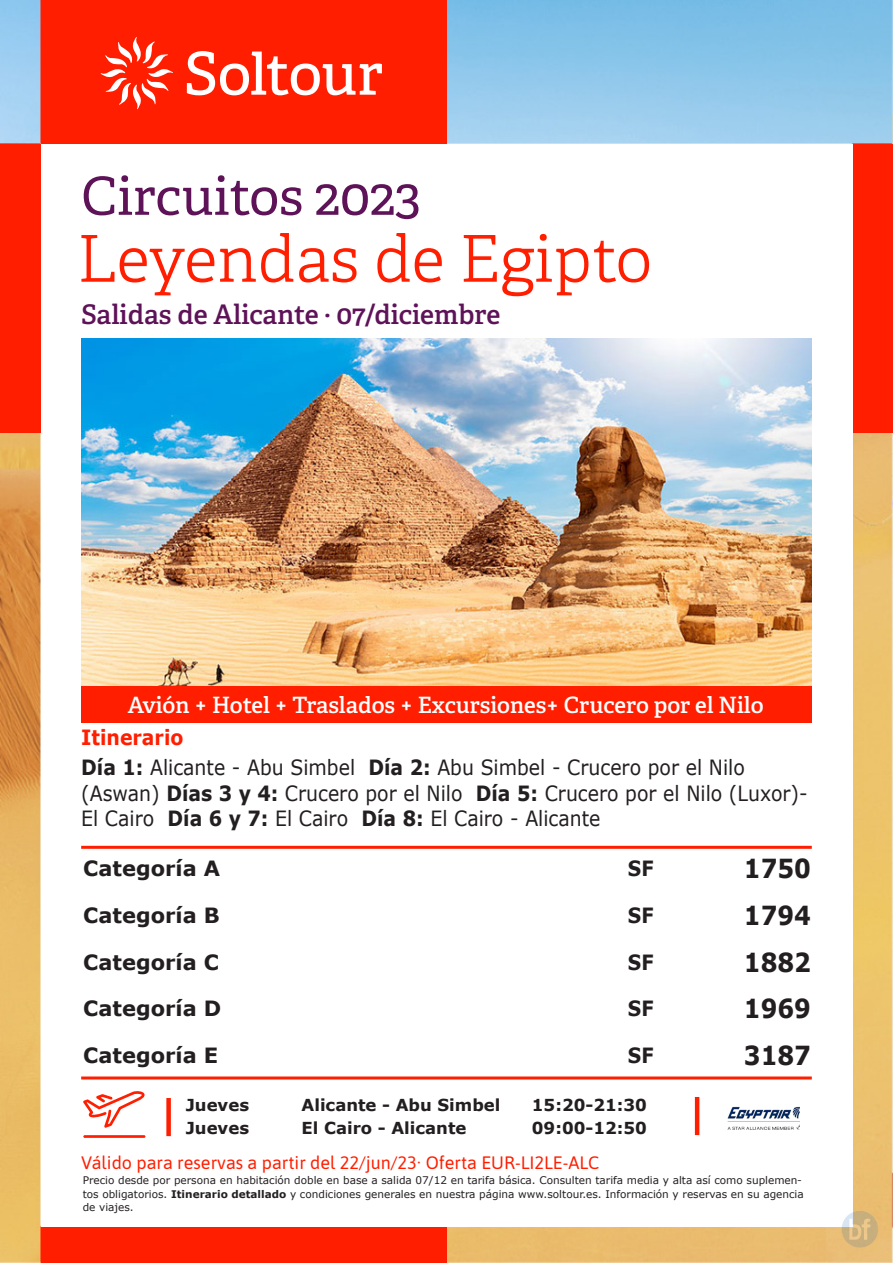
<style>
.page{position:relative;width:893px;height:1263px;background:#fff}
.page>*{position:absolute;margin:0;border:0;box-sizing:border-box;transform-origin:0 0}
.t1{font:300 64.5px "Adelle";color:#ff1e00}
.t2{font:52.5px "Adelle";color:#5e1258}
.t3{font:600 27px "Adelle";color:#5e1258}
.t4{font:700 26.25px "Verdana";color:#231f20;scale:.9 1}
.t5{font:600 22.5px "Adelle";color:#fff}
.t6{font:21px/25.5px "Verdana";color:#231f20;scale:.9 1}
.t7{font:700 21px "Verdana";color:#231f20}
.t8{font:700 21px "Verdana";color:#ff1e00;scale:.9 1}
.t9{font:700 21px "Verdana";color:#231f20;scale:.9 1}
.t10{font:18px "Asap";color:#ff1e00}
.t11{font:700 16.5px "Verdana";color:#231f20}
.t12{font:10.5px/13.5px "Verdana";color:#231f20}
.s1{font-weight:700}
</style>
<div class="page">
<img style="left:0;top:0;width:893px;height:1263px">
<div style="left:0;top:144px;width:893px;height:289px;background:#ff1e00"></div>
<div style="left:41px;top:0;width:406px;height:1263px;background:#ff1e00"></div>
<svg style="left:100px;top:37px;width:282px;height:72px"></svg>
<div style="left:41px;top:144px;width:811px;height:1083px;background:#fff"></div>
<img style="left:81px;top:338px;width:731px;height:349px">
<div style="left:81px;top:687px;width:731px;height:36px;background:#ff1e00"></div>
<svg style="left:83px;top:1091px;width:63px;height:47px"></svg>
<hr style="left:81px;top:846px;width:731px;height:3px;background:#ff1e00">
<div style="left:166px;top:1098px;width:5px;height:38px;background:#ff1e00"></div>
<hr style="left:695px;top:1097px;width:4px;height:38px;background:#ff1e00">
<img style="left:727px;top:1106px;width:73px;height:23px">
<hr style="left:81px;top:1076px;width:731px;height:3px;background:#ff1e00">
<img style="left:826px;top:1196px;width:67px;height:67px">
<p class="t2" style="left:81px;top:164px;width:341px">Circuitos 2023</p>
<p class="t1" style="left:77px;top:220px;width:577px">Leyendas de Egipto</p>
<p class="t3" style="left:81px;top:298px;width:421px">Salidas de Alicante · 07/diciembre</p>
<p class="t5" style="left:128px;top:691px;width:637px">Avión + Hotel + Traslados + Excursiones+ Crucero por el Nilo</p>
<p class="t8" style="left:81px;top:723px;width:115px">Itinerario</p>
<p class="t6" style="left:81px;top:754px;width:809px"><span class="s1">Día 1:</span> Alicante - Abu Simbel <span class="s1">Día 2:</span> Abu Simbel - Crucero por el Nilo (Aswan) <span class="s1">Días 3 y 4:</span> Crucero por el Nilo <span class="s1">Día 5:</span> Crucero por el Nilo (Luxor)-<br>El Cairo <span class="s1">Día 6 y 7:</span> El Cairo <span class="s1">Día 8:</span> El Cairo - Alicante</p>
<p class="t7" style="left:83px;top:853px;width:138px">Categoría A</p>
<p class="t9" style="left:628px;top:853px;width:30px">SF</p>
<p class="t4" style="left:744px;top:850px;width:76px">1750</p>
<p class="t7" style="left:83px;top:900px;width:138px">Categoría B</p>
<p class="t9" style="left:628px;top:900px;width:30px">SF</p>
<p class="t4" style="left:744px;top:897px;width:76px">1794</p>
<p class="t7" style="left:83px;top:947px;width:137px">Categoría C</p>
<p class="t9" style="left:628px;top:947px;width:30px">SF</p>
<p class="t4" style="left:744px;top:943px;width:76px">1882</p>
<p class="t7" style="left:83px;top:994px;width:140px">Categoría D</p>
<p class="t9" style="left:628px;top:994px;width:30px">SF</p>
<p class="t4" style="left:744px;top:990px;width:76px">1969</p>
<p class="t7" style="left:83px;top:1040px;width:137px">Categoría E</p>
<p class="t9" style="left:628px;top:1040px;width:30px">SF</p>
<p class="t4" style="left:744px;top:1037px;width:76px">3187</p>
<p class="t11" style="left:186px;top:1093px;width:65px">Jueves</p>
<p class="t11" style="left:186px;top:1116px;width:65px">Jueves</p>
<p class="t11" style="left:302px;top:1094px;width:200px">Alicante - Abu Simbel</p>
<p class="t11" style="left:302px;top:1116px;width:166px">El Cairo - Alicante</p>
<p class="t11" style="left:532px;top:1094px;width:117px">15:20-21:30</p>
<p class="t11" style="left:532px;top:1116px;width:117px">09:00-12:50</p>
<p class="t10" style="left:81px;top:1150px;width:520px">Válido para reservas a partir del 22/jun/23· Oferta EUR-LI2LE-ALC</p>
<p class="t12" style="left:83px;top:1173px;width:723px">Precio desde por persona en habitación doble en base a salida 07/12 en tarifa básica. Consulten tarifa media y alta así como suplemen&shy;tos obligatorios. <span class="s1">Itinerario detallado</span> y condiciones generales en nuestra página www.soltour.es. Información y reservas en su agencia de viajes.</p>
</div>
